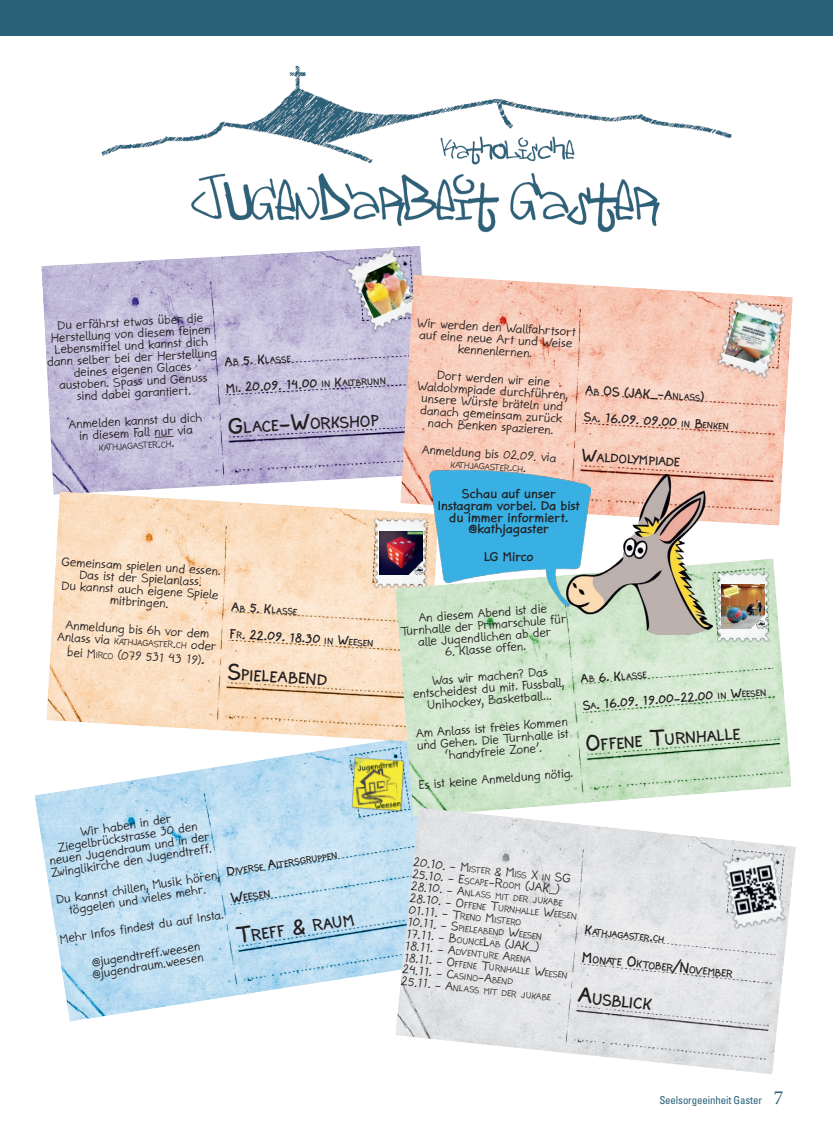
<style>
.page{position:relative;width:833px;height:1134px;background:#fff}
.page>*{position:absolute;margin:0;border:0;box-sizing:border-box;transform-origin:0 0}
.t1{font:700 12.88px "Jann Script";color:#231f20}
.t2{font:condensed 10.88px "Univers LT Std";letter-spacing:-.01em;color:#296179}
.t3{font:10.38px/12px "Jann Script";color:#231f20;text-align:center}
.t4{font:700 10.38px/12px "Jann Script";color:#231f20;text-align:center}
.t5{font:700 10.12px "Jann Script";color:#231f20}
.t6{font:700 8.25px "Jann Script";color:#231f20}
.t7{font:7.38px/12px "Jann Script";color:#231f20}
.t8{font:700 7.38px "Jann Script";color:#231f20}
.s1{font-size:10.38px}
.s2{font-size:7.38px}
.s3{font-size:18.25px}
.s4{font-size:14.38px}
.s5{font-size:13px}
.s6{font-size:11.75px}
.s7{font-family:"Minion Pro";font-stretch:normal;font-size:20px}
</style>
<div class="page">
<img style="left:101px;top:65px;width:631px;height:168px">
<div style="left:0;top:0;width:833px;height:35px;background:#296179"></div>
<img style="left:41px;top:250px;width:359px;height:242px">
<svg style="left:155px;top:436px;width:18px;height:2px"></svg>
<img style="left:345px;top:246px;width:77px;height:87px">
<img style="left:356px;top:261px;width:57px;height:58px">
<img style="left:400px;top:275px;width:392px;height:251px">
<img style="left:715px;top:297px;width:72px;height:84px">
<img style="left:724px;top:312px;width:55px;height:54px">
<img style="left:35px;top:742px;width:360px;height:279px">
<img style="left:343px;top:750px;width:52px;height:69px">
<img style="left:47px;top:492px;width:382px;height:250px">
<img style="left:374px;top:517px;width:54px;height:71px">
<img style="left:379px;top:531px;width:44px;height:44px">
<img style="left:395px;top:558px;width:396px;height:249px">
<img style="left:716px;top:571px;width:54px;height:71px">
<img style="left:721px;top:585px;width:44px;height:44px">
<img style="left:395px;top:807px;width:401px;height:267px">
<img style="left:722px;top:851px;width:65px;height:79px">
<img style="left:728px;top:863px;width:53px;height:55px">
<img style="left:523px;top:474px;width:189px;height:160px">
<img style="left:429px;top:469px;width:161px;height:140px">
<p class="t3" style="left:45px;top:320px;width:171px;rotate:-3deg">Du erfährst etwas über die<br>Herstellung von diesem feinen<br>Lebensmittel und kannst dich dann selber bei der Herstellung deines eigenen Glaces austoben. Spass und Genuss sind dabei garantiert.</p>
<p class="t3" style="left:68px;top:418px;width:135px;rotate:-3deg">Anmelden kannst du dich in diesem Fall nur via</p>
<p class="t7" style="left:99px;top:442px;width:77px;rotate:-3deg">KATHJAGASTER<span class="s1">.</span>CH<span class="s1">.</span></p>
<p class="t8" style="left:224px;top:356px;width:68px;rotate:-3deg"><span class="s1">A</span>B <span class="s1">5. K</span>LASSE</p>
<p class="t4" style="left:226px;top:382px;width:162px;rotate:-3deg">M<span class="s2">I</span>. 20.09. 14.00 <span class="s2">IN</span> K<span class="s2">ALTBRUNN</span></p>
<p class="t1" style="left:228px;top:418px;width:153px;rotate:-3deg"><span class="s3">G</span>LACE<span class="s3">-W</span>ORKSHOP</p>
<p class="t3" style="left:417px;top:317px;width:161px;rotate:3deg">Wir werden den Wallfahrtsort auf eine neue Art und Weise kennenlernen.</p>
<p class="t3" style="left:418px;top:368px;width:152px;rotate:3deg">Dort werden wir eine<br>Waldolympiade durchführen, unsere Würste bräteln und danach gemeinsam zurück nach Benken spazieren.</p>
<p class="t3" style="left:422px;top:444px;width:136px;rotate:3deg">Anmeldung bis 02.09. via</p>
<p class="t7" style="left:451px;top:459px;width:77px;rotate:3deg">KATHJAGASTER<span class="s1">.</span>CH<span class="s1">.</span></p>
<p class="t4" style="left:585px;top:384px;width:121px;rotate:3deg">A<span class="s2">B</span> OS (JAK_-A<span class="s2">NLASS</span>)</p>
<p class="t4" style="left:584px;top:411px;width:147px;rotate:3deg">S<span class="s2">A</span>. 16.09. 09.00 <span class="s2">IN</span> B<span class="s2">ENKEN</span></p>
<p class="t5" style="left:582px;top:448px;width:101px;rotate:3deg"><span class="s4">W</span>ALDOLYMPIADE</p>
<p class="t4" style="left:438px;top:487px;width:144px">Schau auf unser<br>Instagram vorbei. Da bist du immer informiert. @kathjagaster</p>
<p class="t4" style="left:484px;top:550px;width:51px">LG Mirco</p>
<p class="t3" style="left:62px;top:556px;width:161px;rotate:3deg">Gemeinsam spielen und essen.<br>Das ist der Spielanlass.<br>Du kannst auch eigene Spiele mitbringen.</p>
<p class="t3" style="left:58px;top:619px;width:161px;rotate:3deg">Anmeldung bis 6h vor dem<br>Anlass via <span class="s2">KATHJAGASTER</span>.<span class="s2">CH</span> oder</p>
<p class="t3" style="left:67px;top:646px;width:139px;rotate:3deg">bei M<span class="s2">IRCO</span> (079 531 43 19)<span class="s5">.</span></p>
<p class="t8" style="left:232px;top:602px;width:68px;rotate:3deg"><span class="s1">A</span>B <span class="s1">5. K</span>LASSE</p>
<p class="t3" style="left:399px;top:614px;width:168px;rotate:-5deg">An diesem Abend ist die<br>Turnhalle der Primarschule für alle Jugendlichen ab der</p>
<p class="t4" style="left:230px;top:628px;width:145px;rotate:3deg">F<span class="s2">R</span>. 22.09. 18.30 <span class="s2">IN</span> W<span class="s2">EESEN</span></p>
<p class="t3" style="left:445px;top:646px;width:82px;rotate:-5deg">6. Klasse offen.</p>
<p class="t3" style="left:412px;top:677px;width:153px;rotate:-5deg">Was wir machen? Das entscheidest du mit. Fussball,<br>Unihockey, Basketball...</p>
<p class="t3" style="left:415px;top:728px;width:154px;rotate:-5deg">Am Anlass ist freies Kommen und Gehen. Die Turnhalle ist ‘handyfreie Zone’.</p>
<p class="t3" style="left:418px;top:779px;width:156px;rotate:-5deg">Es ist keine Anmeldung nötig.</p>
<p class="t1" style="left:228px;top:663px;width:102px;rotate:3deg"><span class="s3">S</span>PIELEABEND</p>
<p class="t8" style="left:580px;top:674px;width:68px;rotate:-5deg"><span class="s1">A</span>B <span class="s1">6. K</span>LASSE</p>
<p class="t4" style="left:582px;top:700px;width:186px;rotate:-5deg">S<span class="s2">A</span>. 16.09. 19.00-22.00 <span class="s2">IN</span> W<span class="s2">EES</span><sub>EN</sub></p>
<p class="t1" style="left:585px;top:736px;width:157px;rotate:-5deg"><span class="s3">O</span>FFENE <span class="s3">T</span>URNHALLE</p>
<p class="t3" style="left:44px;top:832px;width:164px;rotate:-9deg">Wir haben in der<br>Ziegelbrückstrasse 30 den neuen Jugendraum und in der<br>Zwinglikirche den Jugendtreff.</p>
<p class="t8" style="left:226px;top:867px;width:114px;rotate:-9deg"><span class="s1">D</span>IVERSE <span class="s1">A</span>LTERSGRUPPEN</p>
<p class="t3" style="left:55px;top:894px;width:167px;rotate:-9deg">Du kannst chillen, Musik hören, töggelen und vieles mehr.</p>
<p class="t6" style="left:230px;top:893px;width:42px;rotate:-9deg"><span class="s6">W</span>EESEN</p>
<p class="t3" style="left:59px;top:933px;width:167px;rotate:-9deg">Mehr Infos findest du auf Insta.</p>
<p class="t3" style="left:89px;top:957px;width:114px;text-align:left;rotate:-9deg">@jugendtreff.weesen @jugendraum.weesen</p>
<p class="t1" style="left:235px;top:927px;width:120px;rotate:-9deg"><span class="s3">T</span>REFF <span class="s3">&amp;</span> RAUM</p>
<p class="t3" style="left:414px;top:856px;width:150px;text-align:left;rotate:6deg">20.10. - M<br>25.10. - E<span class="s2">SCAPE</span>-R<span class="s2">OOM</span> (JAK_)</p>
<p class="t7" style="left:470px;top:863px;width:103px;rotate:6deg">ISTER <span class="s1">&amp; M</span>ISS <span class="s1">X</span> IN <span class="s1">SG</span></p>
<p class="t3" style="left:412px;top:880px;width:56px;text-align:left;rotate:6deg">28.10. - A<br>28.10. - O</p>
<p class="t7" style="left:465px;top:886px;width:100px;rotate:6deg">NLASS MIT DER JUKABE<br>FFENE <span class="s1">T</span>URNHALLE</p>
<p class="t3" style="left:409px;top:903px;width:75px;rotate:6deg">01.11. - T<span class="s2">RENO</span></p>
<p class="t7" style="left:544px;top:907px;width:35px;rotate:6deg"><span class="s1">W</span>EESEN</p>
<p class="t7" style="left:409px;top:905px;width:115px;text-indent:77px;rotate:6deg"><span class="s1">M</span>ISTERO<br><span class="s1">10.11. - S</span>PIELEABEND</p>
<p class="t8" style="left:585px;top:925px;width:82px;rotate:6deg"><span class="s1">K</span>ATHJAGASTER<span class="s1">.</span>CH</p>
<p class="t3" style="left:407px;top:927px;width:52px;rotate:6deg">17.11. - B</p>
<p class="t7" style="left:509px;top:927px;width:35px;rotate:6deg"><span class="s1">W</span>EESEN</p>
<p class="t3" style="left:406px;top:939px;width:53px;rotate:6deg">18.11. - A</p>
<p class="t7" style="left:457px;top:934px;width:85px;rotate:6deg">OUNCE<span class="s1">L</span>AB <span class="s1">(JAK_)<br></span>DVENTURE</p>
<p class="t3" style="left:404px;top:951px;width:53px;rotate:6deg">18.11. - O</p>
<p class="t7" style="left:457px;top:946px;width:77px;text-align:right;rotate:6deg"><span class="s1">A</span>RENA<br>FFENE <span class="s1">T</span>URNHALLE</p>
<p class="t6" style="left:582px;top:951px;width:153px;rotate:6deg"><span class="s6">M</span>ONATE <span class="s6">O</span>KTOBER<span class="s6">/N</span>OVEMBER</p>
<p class="t3" style="left:403px;top:963px;width:78px;rotate:6deg">24.11. - C<span class="s2">ASINO</span></p>
<p class="t7" style="left:535px;top:966px;width:35px;rotate:6deg"><span class="s1">W</span>EESEN</p>
<p class="t3" style="left:402px;top:975px;width:54px;rotate:6deg">25.11. - A</p>
<p class="t7" style="left:455px;top:969px;width:100px;text-indent:24px;rotate:6deg"><span class="s1">-A</span>BEND<br>NLASS MIT DER JUKABE</p>
<p class="t1" style="left:579px;top:986px;width:76px;rotate:6deg"><span class="s3">A</span>USBLICK</p>
<p class="t2" style="left:659px;top:1094px;width:125px">Seelsorgeeinheit Gaster <span class="s7">7</span></p>
</div>
